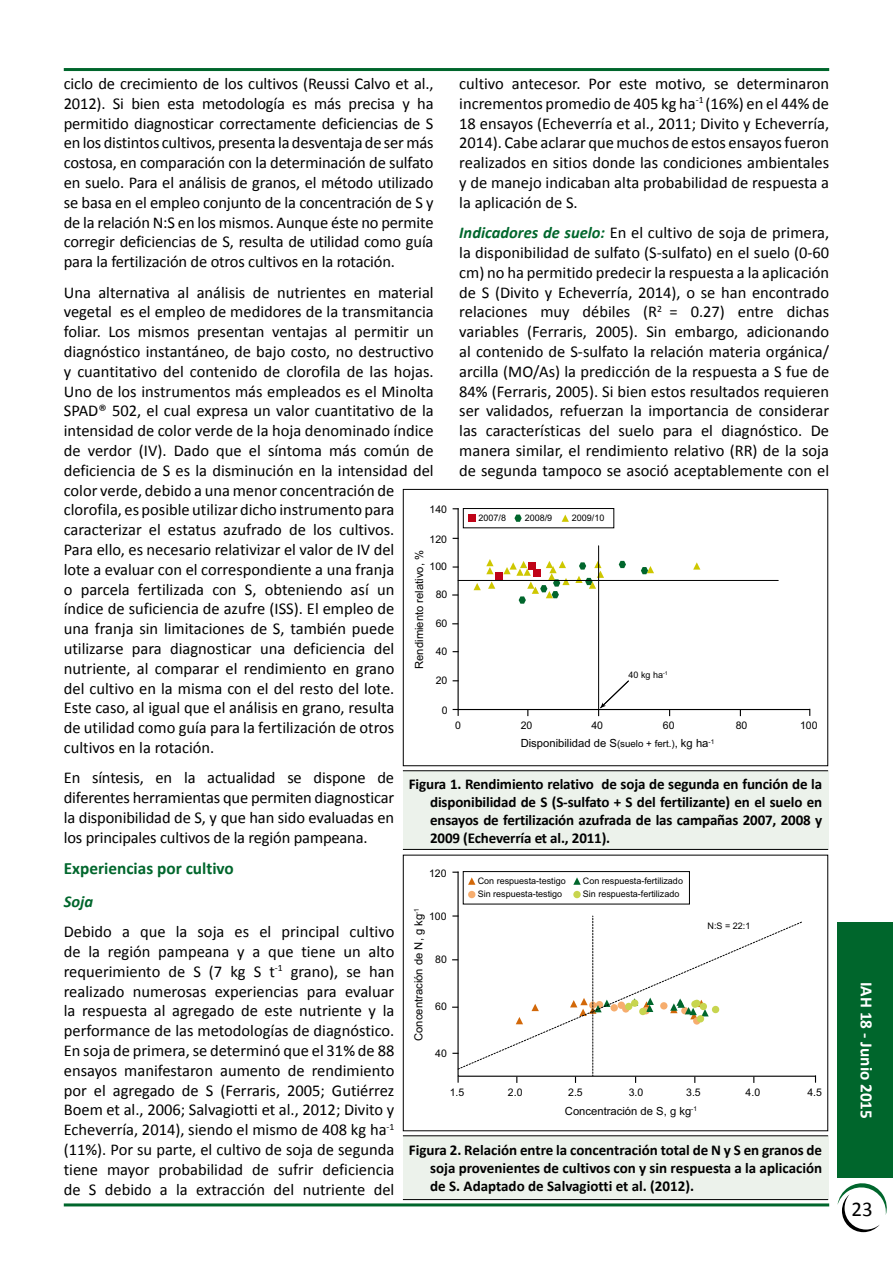
<style>
.page{position:relative;width:893px;height:1263px;background:#fff}
.page>*{position:absolute;margin:0;border:0;box-sizing:border-box;transform-origin:0 0}
.t1{font:21px "Calibri";color:#000}
.t2{font:700 17.25px "Calibri";color:#00662c}
.t3{font:700 17.25px "Calibri";color:#fff}
.t4{font:16.5px/19.8px "Calibri";color:#000;text-align:justify}
.t5{font:italic 700 16.5px "Calibri";color:#00662c}
.t6{font:700 15px/18px "Calibri";letter-spacing:-.01em;color:#000;text-align:justify}
.t7{font:11.25px "Arial";color:#000}
.t8{font:10.5px "Arial";color:#000}
.t9{font:9px "Arial";color:#000}
.s1{font-weight:700;font-style:italic;color:#00662c}
.s2{font-size:9.75px}
</style>
<div class="page">
<hr style="left:64px;top:68px;width:765px;height:3px;background:#00662c">
<hr style="left:64px;top:1203px;width:765px;height:3px;background:#00662c">
<div style="left:838px;top:923px;width:55px;height:255px;background:#00662c"></div>
<svg style="left:838px;top:1183px;width:49px;height:49px"></svg>
<div style="left:403px;top:771px;width:425px;height:78px;background:#ecf2eb"></div>
<hr style="left:403px;top:770px;width:425px;height:1px;background:#000">
<hr style="left:403px;top:849px;width:425px;height:1px;background:#000">
<svg style="left:453px;top:709px;width:6px;height:7px"></svg>
<svg style="left:457px;top:508px;width:354px;height:203px"></svg>
<div style="left:495px;top:572px;width:8px;height:7px;background:#c00418"></div>
<svg style="left:693px;top:562px;width:7px;height:8px"></svg>
<svg style="left:486px;top:559px;width:7px;height:15px"></svg>
<svg style="left:488px;top:581px;width:7px;height:8px"></svg>
<svg style="left:474px;top:583px;width:7px;height:7px"></svg>
<svg style="left:641px;top:566px;width:13px;height:8px"></svg>
<svg style="left:619px;top:561px;width:7px;height:7px"></svg>
<svg style="left:503px;top:561px;width:101px;height:43px"></svg>
<hr style="left:458px;top:580px;width:320px;height:1px;background:#000">
<hr style="left:598px;top:546px;width:1px;height:163px;background:#000">
<svg style="left:598px;top:680px;width:31px;height:36px"></svg>
<div style="left:468px;top:515px;width:8px;height:7px;background:#c00418"></div>
<svg style="left:562px;top:515px;width:7px;height:7px"></svg>
<svg style="left:514px;top:515px;width:8px;height:7px"></svg>
<div style="left:463px;top:508px;width:151px;height:20px;border:1px solid #000"></div>
<div style="left:403px;top:489px;width:425px;height:277px;border:1px solid #000"></div>
<div style="left:403px;top:1136px;width:425px;height:63px;background:#ecf2eb"></div>
<hr style="left:403px;top:1135px;width:425px;height:1px;background:#000">
<hr style="left:403px;top:1199px;width:425px;height:1px;background:#000">
<svg style="left:457px;top:871px;width:360px;height:206px"></svg>
<div style="left:463px;top:871px;width:227px;height:33px;border:1px solid #000"></div>
<svg style="left:468px;top:877px;width:7px;height:8px"></svg>
<svg style="left:573px;top:877px;width:8px;height:8px"></svg>
<div style="left:468px;top:891px;width:7px;height:7px;background:#f6ad6e;border-radius:50%"></div>
<div style="left:573px;top:891px;width:8px;height:7px;background:#c8d54f;border-radius:50%"></div>
<svg style="left:570px;top:916px;width:40px;height:167px"></svg>
<svg style="left:458px;top:921px;width:345px;height:148px"></svg>
<p class="t4" style="left:64px;top:73px;width:371px">ciclo de crecimiento de los cultivos (Reussi Calvo et al., 2012). Si bien esta metodología es más precisa y ha permitido diagnosticar correctamente deficiencias de S en los distintos cultivos, presenta la desventaja de ser más costosa, en comparación con la determinación de sulfato en suelo. Para el análisis de granos, el método utilizado se basa en el empleo conjunto de la concentración de S y de la relación N:S en los mismos. Aunque éste no permite corregir deficiencias de S, resulta de utilidad como guía para la fertilización de otros cultivos en la rotación.</p>
<p class="t4" style="left:64px;top:281px;width:371px;text-align:left">Una alternativa al análisis de nutrientes en material vegetal es el empleo de medidores de la transmitancia foliar. Los mismos presentan ventajas al permitir un diagnóstico instantáneo, de bajo costo, no destructivo y cuantitativo del contenido de clorofila de las hojas.<br>Uno de los instrumentos más empleados es el Minolta SPAD® 502, el cual expresa un valor cuantitativo de la intensidad de color verde de la hoja denominado índice de verdor (IV). Dado que el síntoma más común de deficiencia de S es la disminución en la intensidad del color verde, debido a una menor concentración de clorofila, es posible utilizar dicho instrumento para caracterizar el estatus azufrado de los cultivos.<br>Para ello, es necesario relativizar el valor de IV del<br>lote a evaluar con el correspondiente a una franja<br>o parcela fertilizada con S, obteniendo así un índice de suficiencia de azufre (ISS). El empleo de<br>una franja sin limitaciones de S, también puede utilizarse para diagnosticar una deficiencia del nutriente, al comparar el rendimiento en grano<br>del cultivo en la misma con el del resto del lote.<br>Este caso, al igual que el análisis en grano, resulta<br>de utilidad como guía para la fertilización de otros cultivos en la rotación.</p>
<p class="t4" style="left:64px;top:767px;width:332px">En síntesis, en la actualidad se dispone de diferentes herramientas que permiten diagnosticar la disponibilidad de S, y que han sido evaluadas en los principales cultivos de la región pampeana.</p>
<p class="t2" style="left:64px;top:857px;width:172px">Experiencias por cultivo</p>
<p class="t5" style="left:64px;top:891px;width:31px">Soja</p>
<p class="t4" style="left:64px;top:921px;width:332px">Debido a que la soja es el principal cultivo de la región pampeana y a que tiene un alto requerimiento de S (7 kg S t<sup>-1</sup> grano), se han realizado numerosas experiencias para evaluar la respuesta al agregado de este nutriente y la performance de las metodologías de diagnóstico.<br>En soja de primera, se determinó que el 31% de 88 ensayos manifestaron aumento de rendimiento por el agregado de S (Ferraris, 2005; Gutiérrez Boem et al., 2006; Salvagiotti et al., 2012; Divito y Echeverría, 2014), siendo el mismo de 408 kg ha<sup>-1 </sup>(11%). Por su parte, el cultivo de soja de segunda tiene mayor probabilidad de sufrir deficiencia de S debido a la extracción del nutriente del</p>
<p class="t4" style="left:459px;top:73px;width:371px">cultivo antecesor. Por este motivo, se determinaron incrementos promedio de 405 kg ha<sup>-1</sup> (16%) en el 44% de 18 ensayos (Echeverría et al., 2011; Divito y Echeverría, 2014). Cabe aclarar que muchos de estos ensayos fueron realizados en sitios donde las condiciones ambientales y de manejo indicaban alta probabilidad de respuesta a la aplicación de S.</p>
<p class="t4" style="left:459px;top:222px;width:371px"><span class="s1">Indicadores de suelo:</span> En el cultivo de soja de primera, la disponibilidad de sulfato (S-sulfato) en el suelo (0-60 cm) no ha permitido predecir la respuesta a la aplicación de S (Divito y Echeverría, 2014), o se han encontrado relaciones muy débiles (R<sup>2</sup> = 0.27) entre dichas variables (Ferraris, 2005). Sin embargo, adicionando al contenido de S-sulfato la relación materia orgánica/ arcilla (MO/As) la predicción de la respuesta a S fue de 84% (Ferraris, 2005). Si bien estos resultados requieren ser validados, refuerzan la importancia de considerar las características del suelo para el diagnóstico. De manera similar, el rendimiento relativo (RR) de la soja de segunda tampoco se asoció aceptablemente con el</p>
<p class="t8" style="left:430px;top:502px;width:19px">140</p>
<p class="t9" style="left:479px;top:512px;width:29px">2007/8</p>
<p class="t9" style="left:525px;top:512px;width:29px">2008/9</p>
<p class="t9" style="left:572px;top:512px;width:34px">2009/10</p>
<p class="t8" style="left:430px;top:532px;width:19px">120</p>
<p class="t7" style="left:412px;top:669px;width:120px;rotate:-90deg">Rendimiento relativo, %</p>
<p class="t8" style="left:430px;top:560px;width:19px">100</p>
<p class="t8" style="left:436px;top:587px;width:13px">80</p>
<p class="t8" style="left:436px;top:616px;width:13px">60</p>
<p class="t8" style="left:436px;top:644px;width:13px">40</p>
<p class="t9" style="left:628px;top:669px;width:41px">40 kg ha<sup>-1</sup></p>
<p class="t8" style="left:436px;top:673px;width:13px">20</p>
<p class="t8" style="left:442px;top:703px;width:7px">0</p>
<p class="t8" style="left:455px;top:718px;width:7px">0</p>
<p class="t8" style="left:736px;top:718px;width:13px">80</p>
<p class="t8" style="left:800px;top:718px;width:19px">100</p>
<p class="t8" style="left:521px;top:718px;width:13px">20</p>
<p class="t8" style="left:591px;top:718px;width:13px">40</p>
<p class="t8" style="left:663px;top:718px;width:13px">60</p>
<p class="t7" style="left:521px;top:736px;width:195px">Disponibilidad de S<span class="s2">(suelo + fert.)</span>, kg ha<sup>-1</sup></p>
<p class="t6" style="left:430px;top:775px;width:394px;text-indent:-21px">Figura 1. Rendimiento relativo de soja de segunda en función de la disponibilidad de S (S-sulfato + S del fertilizante) en el suelo en ensayos de fertilización azufrada de las campañas 2007, 2008 y 2009 (Echeverría et al., 2011).</p>
<p class="t8" style="left:429px;top:866px;width:19px">120</p>
<p class="t9" style="left:478px;top:875px;width:90px">Con respuesta-testigo</p>
<p class="t9" style="left:583px;top:875px;width:102px">Con respuesta-fertilizado</p>
<p class="t9" style="left:478px;top:888px;width:86px">Sin respuesta-testigo</p>
<p class="t9" style="left:583px;top:888px;width:98px">Sin respuesta-fertilizado</p>
<p class="t7" style="left:411px;top:1041px;width:134px;rotate:-90deg">Concentración de N, g kg<sup>-1</sup></p>
<p class="t8" style="left:429px;top:910px;width:19px">100</p>
<p class="t9" style="left:708px;top:920px;width:44px">N:S = 22:1</p>
<p class="t8" style="left:435px;top:952px;width:13px">80</p>
<p class="t8" style="left:435px;top:999px;width:13px">60</p>
<p class="t8" style="left:435px;top:1046px;width:13px">40</p>
<p class="t8" style="left:450px;top:1085px;width:16px">1.5</p>
<p class="t8" style="left:746px;top:1085px;width:16px">4.0</p>
<p class="t8" style="left:807px;top:1085px;width:16px">4.5</p>
<p class="t8" style="left:508px;top:1085px;width:16px">2.0</p>
<p class="t8" style="left:568px;top:1085px;width:16px">2.5</p>
<p class="t8" style="left:686px;top:1085px;width:16px">3.5</p>
<p class="t8" style="left:629px;top:1085px;width:16px">3.0</p>
<p class="t7" style="left:565px;top:1103px;width:134px">Concentración de S, g kg<sup>-1</sup></p>
<p class="t6" style="left:430px;top:1141px;width:393px;text-indent:-21px">Figura 2. Relación entre la concentración total de N y S en granos de soja provenientes de cultivos con y sin respuesta a la aplicación de S. Adaptado de Salvagiotti et al. (2012).</p>
<p class="t3" style="left:877px;top:982px;width:139px;rotate:90deg">IAH 18 - Junio 2015</p>
<p class="t1" style="left:851px;top:1195px;width:23px">23</p>
</div>
